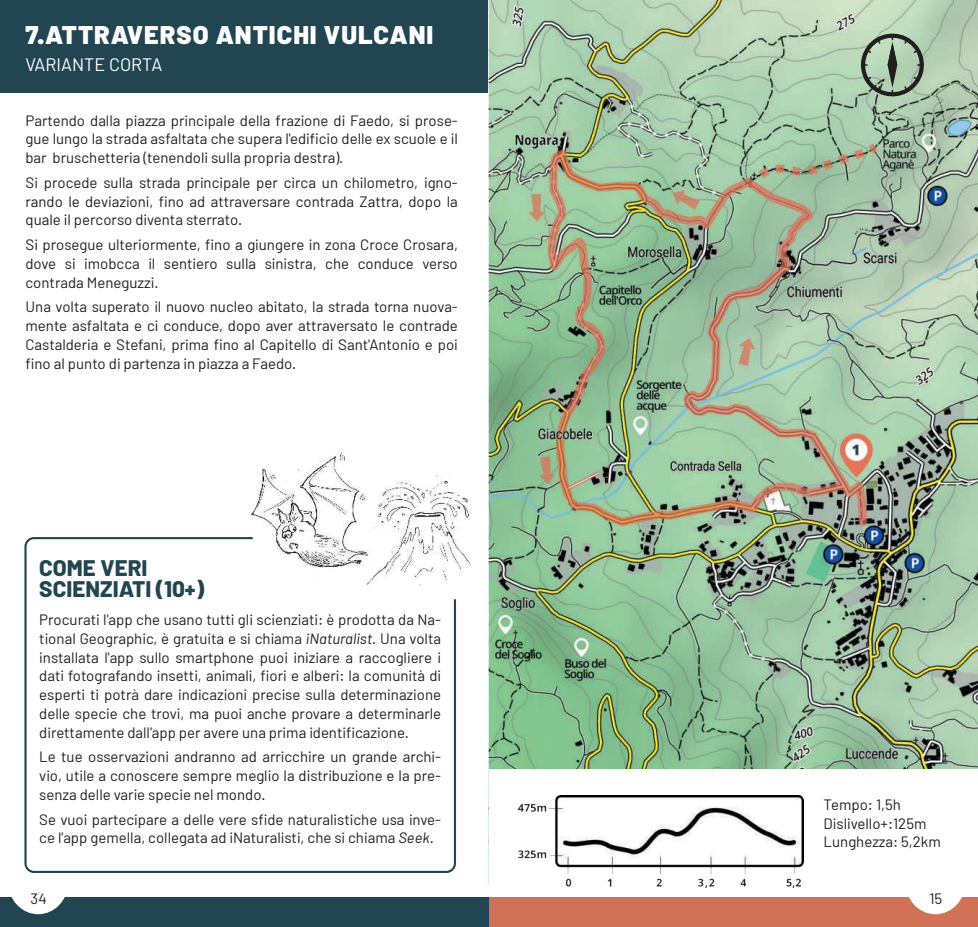
<style>
.page{position:relative;width:978px;height:927px;background:#fff}
.page>*{position:absolute;margin:0;border:0;box-sizing:border-box;transform-origin:0 0}
.t1{font:900 25.5px "Barlow";letter-spacing:.04em;color:#fff}
.t2{font:800 22.5px/21px "Barlow";color:#224552}
.t3{font:18px "Barlow";color:#fff}
.t4{font:15px/18.8px "Barlow";color:#221f1f;text-align:justify}
.s1{font-style:italic}
</style>
<div class="page">
<div style="left:0;top:897px;width:489px;height:30px;background:#224552"></div>
<svg style="left:11px;top:897px;width:54px;height:17px"></svg>
<div style="left:24px;top:537px;width:432px;height:336px;border:2px solid #224552;border-radius:9px"></div>
<img style="left:252px;top:451px;width:219px;height:149px">
<div style="left:0;top:0;width:489px;height:93px;background:#224552"></div>
<div style="left:489px;top:897px;width:489px;height:30px;background:#d17157"></div>
<svg style="left:908px;top:897px;width:54px;height:17px"></svg>
<img style="left:489px;top:0;width:489px;height:769px">
<svg style="left:861px;top:34px;width:63px;height:63px;background:#8da28c"></svg>
<img style="left:519px;top:795px;width:285px;height:92px">
<h1 class="t1" style="left:26px;top:20px;width:409px">7.ATTRAVERSO ANTICHI VULCANI</h1>
<p class="t3" style="left:26px;top:54px;width:138px">VARIANTE CORTA</p>
<p class="t4" style="left:26px;top:110px;width:434px">Partendo dalla piazza principale della frazione di Faedo, si prose&shy;gue lungo la strada asfaltata che supera l'edificio delle ex scuole e il bar bruschetteria (tenendoli sulla propria destra).</p>
<p class="t4" style="left:26px;top:173px;width:434px">Si procede sulla strada principale per circa un chilometro, igno&shy;rando le deviazioni, fino ad attraversare contrada Zattra, dopo la quale il percorso diventa sterrato.</p>
<p class="t4" style="left:26px;top:235px;width:434px">Si prosegue ulteriormente, fino a giungere in zona Croce Crosara, dove si imobcca il sentiero sulla sinistra, che conduce verso contrada Meneguzzi.</p>
<p class="t4" style="left:26px;top:297px;width:434px">Una volta superato il nuovo nucleo abitato, la strada torna nuova&shy;mente asfaltata e ci conduce, dopo aver attraversato le contrade Castalderia e Stefani, prima fino al Capitello di Sant'Antonio e poi fino al punto di partenza in piazza a Faedo.</p>
<h2 class="t2" style="left:39px;top:558px;width:166px">COME VERI<br>SCIENZIATI (10+)</h2>
<p class="t4" style="left:39px;top:610px;width:403px">Procurati l'app che usano tutti gli scienziati: è prodotta da Na&shy;tional Geographic, è gratuita e si chiama <span class="s1">iNaturalist</span>. Una volta installata l'app sullo smartphone puoi iniziare a raccogliere i dati fotografando insetti, animali, fiori e alberi: la comunità di esperti ti potrà dare indicazioni precise sulla determinazione delle specie che trovi, ma puoi anche provare a determinarle direttamente dall'app per avere una prima identificazione.</p>
<p class="t4" style="left:39px;top:747px;width:403px">Le tue osservazioni andranno ad arricchire un grande archi&shy;vio, utile a conoscere sempre meglio la distribuzione e la pre&shy;senza delle varie specie nel mondo.</p>
<p class="t4" style="left:39px;top:809px;width:403px">Se vuoi partecipare a delle vere sfide naturalistiche usa inve&shy;ce l'app gemella, collegata ad iNaturalisti, che si chiama <span class="s1">Seek</span>.</p>
<p class="t4" style="left:31px;top:889px;width:18px">34</p>
<p class="t4" style="left:824px;top:795px;width:119px;text-align:left">Tempo: 1,5h<br>Dislivello+:125m<br>Lunghezza: 5,2km</p>
<p class="t4" style="left:929px;top:889px;width:14px">15</p>
</div>
